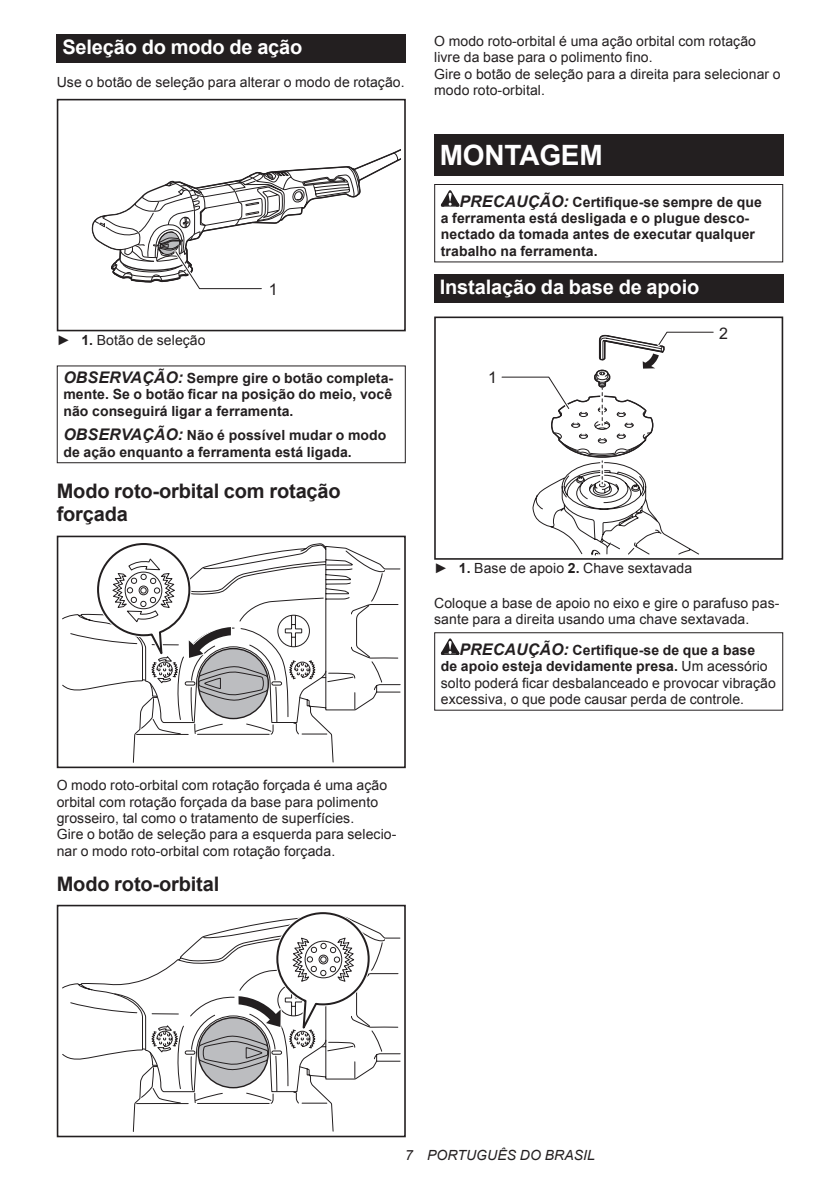
<style>
.page{position:relative;width:840px;height:1191px;background:#fff}
.page>*{position:absolute;margin:0;border:0;box-sizing:border-box;transform-origin:0 0}
.t1{font:700 28px "Arial";letter-spacing:-.01em;color:#fff}
.t2{font:700 20px/23.4px "Arial";letter-spacing:-.01em;color:#231f20}
.t3{font:700 20px "Arial";letter-spacing:-.01em;color:#fff}
.t4{font:16px "Arial";color:#231f20}
.t5{font:14px/16.4px "Arial";letter-spacing:.005em;color:#231f20}
.t6{font:700 14px/16.4px "Arial";letter-spacing:.005em;color:#231f20}
.t7{font:italic 14px "Arial";letter-spacing:.005em;color:#231f20}
.s1{font-weight:700}
.s2{font-style:italic;font-size:16px}
.s3{font-weight:700;font-style:italic;font-size:16px}
</style>
<div class="page">
<div style="left:57px;top:34px;width:348px;height:29px;background:#231f20"></div>
<svg style="left:92px;top:149px;width:308px;height:141px"></svg>
<div style="left:57px;top:99px;width:348px;height:232px;border:2px solid #231f20"></div>
<div style="left:57px;top:365px;width:348px;height:98px;border:1px solid #231f20"></div>
<svg style="left:62px;top:565px;width:338px;height:198px"></svg>
<svg style="left:94px;top:543px;width:288px;height:192px"></svg>
<div style="left:57px;top:740px;width:73px;height:28px;background:#fff"></div>
<div style="left:57px;top:535px;width:348px;height:233px;border:2px solid #231f20"></div>
<svg style="left:62px;top:935px;width:338px;height:197px"></svg>
<svg style="left:114px;top:912px;width:268px;height:192px"></svg>
<div style="left:57px;top:1109px;width:73px;height:28px;background:#fff"></div>
<div style="left:57px;top:904px;width:348px;height:233px;border:2px solid #231f20"></div>
<div style="left:434px;top:135px;width:348px;height:41px;background:#231f20"></div>
<svg style="left:440px;top:190px;width:19px;height:17px"></svg>
<div style="left:434px;top:184px;width:348px;height:78px;border:1px solid #231f20"></div>
<div style="left:434px;top:274px;width:348px;height:28px;background:#231f20"></div>
<div style="left:434px;top:316px;width:348px;height:244px;border:2px solid #231f20"></div>
<svg style="left:501px;top:331px;width:213px;height:225px"></svg>
<svg style="left:440px;top:638px;width:19px;height:17px"></svg>
<div style="left:434px;top:632px;width:348px;height:78px;border:1px solid #231f20"></div>
<h2 class="t3" style="left:62px;top:34px;width:241px">Seleção do modo de ação</h2>
<p class="t5" style="left:57px;top:74px;width:349px">Use o botão de seleção para alterar o modo de rotação.</p>
<p class="t4" style="left:268px;top:279px;width:10px">1</p>
<p class="t5" style="left:57px;top:332px;width:150px">► <span class="s1">1.</span> Botão de seleção</p>
<p class="t6" style="left:63px;top:370px;width:331px;text-align:justify"><span class="s2">OBSERVAÇÃO:</span> Sempre gire o botão completa&shy;mente. Se o botão ficar na posição do meio, você não conseguirá ligar a ferramenta.</p>
<p class="t6" style="left:63px;top:427px;width:324px"><span class="s2">OBSERVAÇÃO:</span> Não é possível mudar o modo de ação enquanto a ferramenta está ligada.</p>
<h2 class="t2" style="left:57px;top:480px;width:285px">Modo roto-orbital com rotação forçada</h2>
<p class="t5" style="left:57px;top:777px;width:341px">O modo roto-orbital com rotação forçada é uma ação orbital com rotação forçada da base para polimento grosseiro, tal como o tratamento de superfícies.<br>Gire o botão de seleção para a esquerda para selecio&shy;nar o modo roto-orbital com rotação forçada.</p>
<h2 class="t2" style="left:57px;top:872px;width:164px">Modo roto-orbital</h2>
<p class="t5" style="left:434px;top:33px;width:348px">O modo roto-orbital é uma ação orbital com rotação livre da base para o polimento fino.<br>Gire o botão de seleção para a direita para selecionar o modo roto-orbital.</p>
<h1 class="t1" style="left:439px;top:136px;width:164px">MONTAGEM</h1>
<p class="t6" style="left:440px;top:194px;width:322px;text-indent:19px"><span class="s2">PRECAUÇÃO:</span> Certifique-se sempre de que a ferramenta está desligada e o plugue desco&shy;nectado da tomada antes de executar qualquer trabalho na ferramenta.</p>
<h2 class="t3" style="left:439px;top:273px;width:261px">Instalação da base de apoio</h2>
<p class="t4" style="left:488px;top:367px;width:10px">1</p>
<p class="t4" style="left:718px;top:322px;width:10px">2</p>
<p class="t5" style="left:434px;top:560px;width:259px">► <span class="s1">1.</span> Base de apoio <span class="s1">2.</span> Chave sextavada</p>
<p class="t5" style="left:434px;top:595px;width:346px">Coloque a base de apoio no eixo e gire o parafuso pas&shy;sante para a direita usando uma chave sextavada.</p>
<p class="t5" style="left:440px;top:642px;width:336px;text-indent:19px"><span class="s3">PRECAUÇÃO:</span> <span class="s1">Certifique-se de que a base<br>de apoio esteja devidamente presa.</span> Um acessório solto poderá ficar desbalanceado e provocar vibração excessiva, o que pode causar perda de controle.</p>
<p class="t7" style="left:405px;top:1146px;width:191px">7 PORTUGUÊS DO BRASIL</p>
</div>
